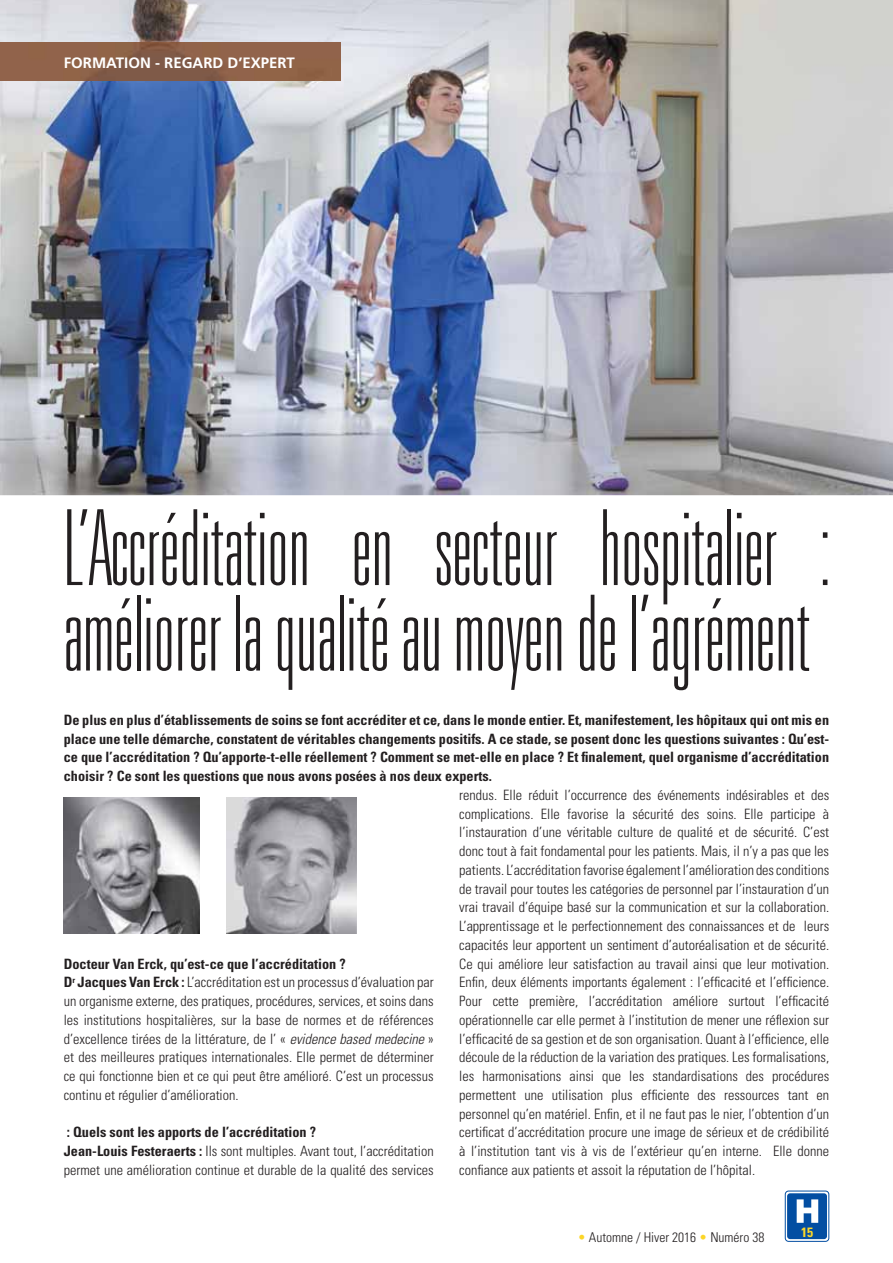
<style>
.page{position:relative;width:893px;height:1263px;background:#fff}
.page>*{position:absolute;margin:0;border:0;box-sizing:border-box;transform-origin:0 0}
.t1{font:100 ultra-condensed 105px/85.5px "Univers";color:#231f20}
.t2{font:700 15px "Frutiger LT Std";color:#fff}
.t3{font:300 condensed 14.25px/18.8px "Univers";color:#231f20}
.t4{font:700 condensed 14.25px/18.8px "Univers";color:#231f20;text-align:justify}
.t5{font:300 condensed 13.5px "Univers";color:#231f20}
.t6{font:700 condensed 13.5px "Univers";color:#fcd627}
.s1{font-weight:700}
.s2{font-style:italic}
.s3{color:#fcd627}
</style>
<div class="page">
<div style="left:785px;top:1191px;width:44px;height:51px;border:1px solid #034ea2;border-radius:3px"></div>
<div style="left:787px;top:1193px;width:40px;height:46px;background:#034ea2;border-radius:3px"></div>
<svg style="left:797px;top:1199px;width:21px;height:24px"></svg>
<img style="left:0;top:0;width:893px;height:495px">
<img style="left:64px;top:798px;width:136px;height:136px">
<img style="left:226px;top:798px;width:130px;height:136px">
<img style="left:0;top:42px;width:340px;height:39px">
<p class="t2" style="left:64px;top:55px;width:233px">FORMATION - REGARD D’EXPERT</p>
<h1 class="t1" style="left:64px;top:518px;width:769px">L’Accréditation en secteur hospitalier : améliorer la qualité au moyen de l’agrément</h1>
<p class="t4" style="left:64px;top:712px;width:767px">De plus en plus d’établissements de soins se font accréditer et ce, dans le monde entier. Et, manifestement, les hôpitaux qui ont mis en place une telle démarche, constatent de véritables changements positifs. A ce stade, se posent donc les questions suivantes : Qu’est&shy;ce que l’accréditation ? Qu’apporte-t-elle réellement ? Comment se met-elle en place ? Et finalement, quel organisme d’accréditation choisir ? Ce sont les questions que nous avons posées à nos deux experts.</p>
<p class="t3" style="left:64px;top:956px;width:371px"><span class="s1">Docteur Van Erck, qu’est-ce que l’accréditation ?<br>D</span><sup>r</sup> <span class="s1">Jacques Van Erck :</span> L’accréditation est un processus d’évaluation par un organisme externe, des pratiques, procédures, services, et soins dans les institutions hospitalières, sur la base de normes et de références d’excellence tirées de la littérature, de l’ « <span class="s2">evidence based medecine</span> » et des meilleures pratiques internationales. Elle permet de déterminer ce qui fonctionne bien et ce qui peut être amélioré. C’est un processus continu et régulier d’amélioration.</p>
<p class="t3" style="left:64px;top:1125px;width:371px"><span class="s1">: Quels sont les apports de l’accréditation ?<br>Jean-Louis Festeraerts :</span> Ils sont multiples. Avant tout, l’accréditation permet une amélioration continue et durable de la qualité des services</p>
<p class="t3" style="left:459px;top:787px;width:372px;text-align:justify">rendus. Elle réduit l’occurrence des événements indésirables et des complications. Elle favorise la sécurité des soins. Elle participe à l’instauration d’une véritable culture de qualité et de sécurité. C’est donc tout à fait fondamental pour les patients. Mais, il n’y a pas que les patients. L’accréditation favorise également l’amélioration des conditions de travail pour toutes les catégories de personnel par l’instauration d’un vrai travail d’équipe basé sur la communication et sur la collaboration.<br>L’apprentissage et le perfectionnement des connaissances et de leurs capacités leur apportent un sentiment d’autoréalisation et de sécurité.<br>Ce qui améliore leur satisfaction au travail ainsi que leur motivation.<br>Enfin, deux éléments importants également : l’efficacité et l’efficience.<br>Pour cette première, l’accréditation améliore surtout l’efficacité opérationnelle car elle permet à l’institution de mener une réflexion sur l’efficacité de sa gestion et de son organisation. Quant à l‘efficience, elle découle de la réduction de la variation des pratiques. Les formalisations, les harmonisations ainsi que les standardisations des procédures permettent une utilisation plus efficiente des ressources tant en personnel qu’en matériel. Enfin, et il ne faut pas le nier, l’obtention d’un certificat d’accréditation procure une image de sérieux et de crédibilité à l’institution tant vis à vis de l’extérieur qu’en interne. Elle donne confiance aux patients et assoit la réputation de l’hôpital.</p>
<p class="t5" style="left:578px;top:1232px;width:188px"><span class="s3">•</span> Automne / Hiver 2016 <span class="s3">•</span> Numéro 38</p>
<p class="t6" style="left:801px;top:1227px;width:13px">15</p>
</div>
